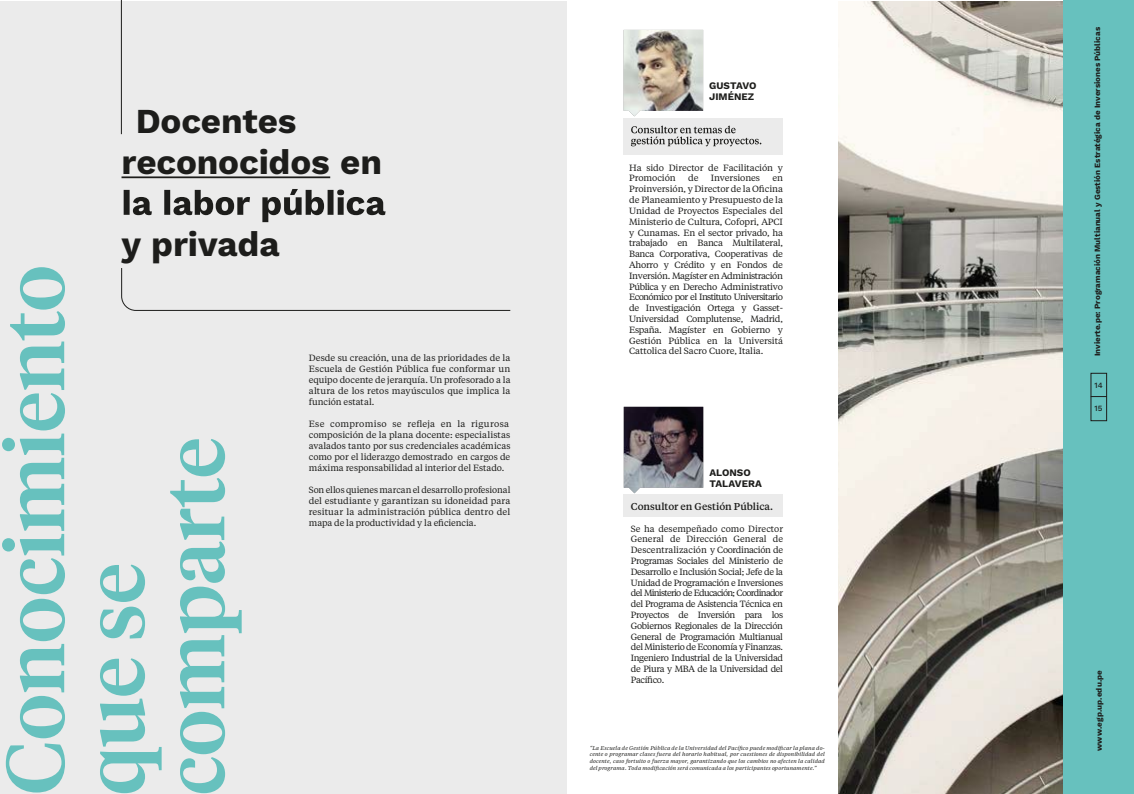
<style>
.page{position:relative;width:1134px;height:794px;background:#fff}
.page>*{position:absolute;margin:0;border:0;box-sizing:border-box;transform-origin:0 0}
.t1{font:500 82px/80px "Tiempos Headline";color:#67c1be}
.t2{font:700 35px/41px "Work Sans";letter-spacing:-.005em;color:#1d1d1b}
.t3{font:700 10px/11px "Work Sans";color:#1d1d1b}
.t4{font:500 10px "Tiempos Text";letter-spacing:-.005em;color:#1d1d1b}
.t5{font:9px/10.8px "Tiempos Text";letter-spacing:-.01em;color:#1d1d1b;text-align:justify}
.t6{font:700 8px "Work Sans";color:#1d1d1b}
.t7{font:700 8px "Work Sans";letter-spacing:.02em;color:#1d1d1b}
.t8{font:500 8px "Work Sans";letter-spacing:.005em;color:#1d1d1b}
.t9{font:italic 5.5px/6.6px "Tiempos Text";letter-spacing:.015em;color:#1d1d1b;text-align:justify}
</style>
<div class="page">
<div style="left:0;top:1px;width:567px;height:793px;background:#ebebeb"></div>
<hr style="left:122px;top:176px;width:208px;height:2px;background:#1d1d1b">
<svg style="left:124px;top:189px;width:262px;height:33px"></svg>
<hr style="left:121px;top:0;width:1px;height:134px;background:#1d1d1b">
<svg style="left:121px;top:268px;width:389px;height:43px"></svg>
<div style="left:624px;top:494px;width:159px;height:23px;background:#ebebeb"></div>
<img style="left:624px;top:407px;width:79px;height:86px">
<div style="left:624px;top:118px;width:159px;height:37px;background:#ebebeb"></div>
<svg style="left:631px;top:126px;width:130px;height:20px"></svg>
<img style="left:624px;top:30px;width:79px;height:86px">
<img style="left:838px;top:1px;width:225px;height:793px">
<div style="left:1063px;top:0;width:71px;height:794px;background:#67c1be"></div>
<svg style="left:1090px;top:396px;width:15px;height:2px"></svg>
<div style="left:1091px;top:373px;width:16px;height:48px;border:1px solid #1d1d1b"></div>
<h2 class="t2" style="left:122px;top:99px;width:262px;text-indent:14px">Docentes reconocidos en</h2>
<h2 class="t2" style="left:122px;top:222px;width:160px">y privada</h2>
<h1 class="t1" style="left:-9px;top:795px;width:531px;rotate:-90deg">Conocimiento que se comparte</h1>
<p class="t5" style="left:309px;top:351px;width:203px">Desde su creación, una de las prioridades de la Escuela de Gestión Pública fue conformar un equipo docente de jerarquía. Un profesorado a la altura de los retos mayúsculos que implica la función estatal.</p>
<p class="t5" style="left:309px;top:417px;width:203px;text-align:left">Ese compromiso se refleja en la rigurosa composición de la plana docente: especialistas avalados tanto por sus credenciales académicas como por el liderazgo demostrado en cargos de máxima responsabilidad al interior del Estado.</p>
<p class="t5" style="left:309px;top:483px;width:203px">Son ellos quienes marcan el desarrollo profesional del estudiante y garantizan su idoneidad para resituar la administración pública dentro del mapa de la productividad y la eficiencia.</p>
<p class="t3" style="left:709px;top:80px;width:49px">GUSTAVO<br>JIMÉNEZ</p>
<p class="t5" style="left:629px;top:162px;width:155px">Ha sido Director de Facilitación y<br>Promoción</p>
<p class="t5" style="left:688px;top:172px;width:12px">de</p>
<p class="t5" style="left:711px;top:172px;width:51px">Inversiones</p>
<p class="t5" style="left:629px;top:172px;width:155px;text-indent:143px">en Proinversión, y Director de la Oficina de Planeamiento y Presupuesto de la Unidad de Proyectos Especiales del Ministerio de Cultura, Cofopri, APCI y Cunamas. En el sector privado, ha trabajado en Banca Multilateral, Banca Corporativa, Cooperativas de Ahorro y Crédito y en Fondos de Inversión. Magíster en Administración Pública y en Derecho Administrativo Económico por el Instituto Universitario de Investigación Ortega y Gasset-Universidad Complutense, Madrid, España. Magíster en Gobierno y Gestión Pública en la Universitá Cattolica del Sacro Cuore, Italia.</p>
<p class="t3" style="left:709px;top:467px;width:54px">ALONSO<br>TALAVERA</p>
<p class="t4" style="left:631px;top:499px;width:144px">Consultor en Gestión Pública.</p>
<p class="t5" style="left:631px;top:522px;width:154px">Se ha desempeñado como Director General de Dirección General de Descentralización y Coordinación de Programas Sociales del Ministerio de Desarrollo e Inclusión Social; Jefe de la Unidad de Programación e Inversiones del Ministerio de Educación; Coordinador del Programa de Asistencia Técnica en Proyectos de Inversión para los Gobiernos Regionales de la Dirección General de Programación Multianual del Ministerio de Economía y Finanzas.<br>Ingeniero Industrial de la Universidad de Piura y MBA de la Universidad del Pacífico.</p>
<p class="t9" style="left:590px;top:744px;width:237px">“La Escuela de Gestión Pública de la Universidad del Pacífico puede modificar la plana do&shy;cente o programar clases fuera del horario habitual, por cuestiones de disponibilidad del docente, caso fortuito o fuerza mayor, garantizando que los cambios no afecten la calidad del programa. Toda modificación será comunicada a los participantes oportunamente.”</p>
<p class="t6" style="left:1091px;top:356px;width:330px;rotate:-90deg">Invierte.pe: Programación Multianual y Gestión Estratégica de Inversiones Públicas</p>
<p class="t8" style="left:1094px;top:379px;width:10px">14</p>
<p class="t8" style="left:1094px;top:380px;width:10px">14</p>
<p class="t8" style="left:1094px;top:402px;width:9px">15</p>
<p class="t8" style="left:1094px;top:403px;width:10px">15</p>
<p class="t7" style="left:1093px;top:751px;width:83px;rotate:-90deg">www.egp.up.edu.pe</p>
<p class="t7" style="left:1093px;top:752px;width:83px;rotate:-90deg">www.egp.up.edu.pe</p>
</div>
